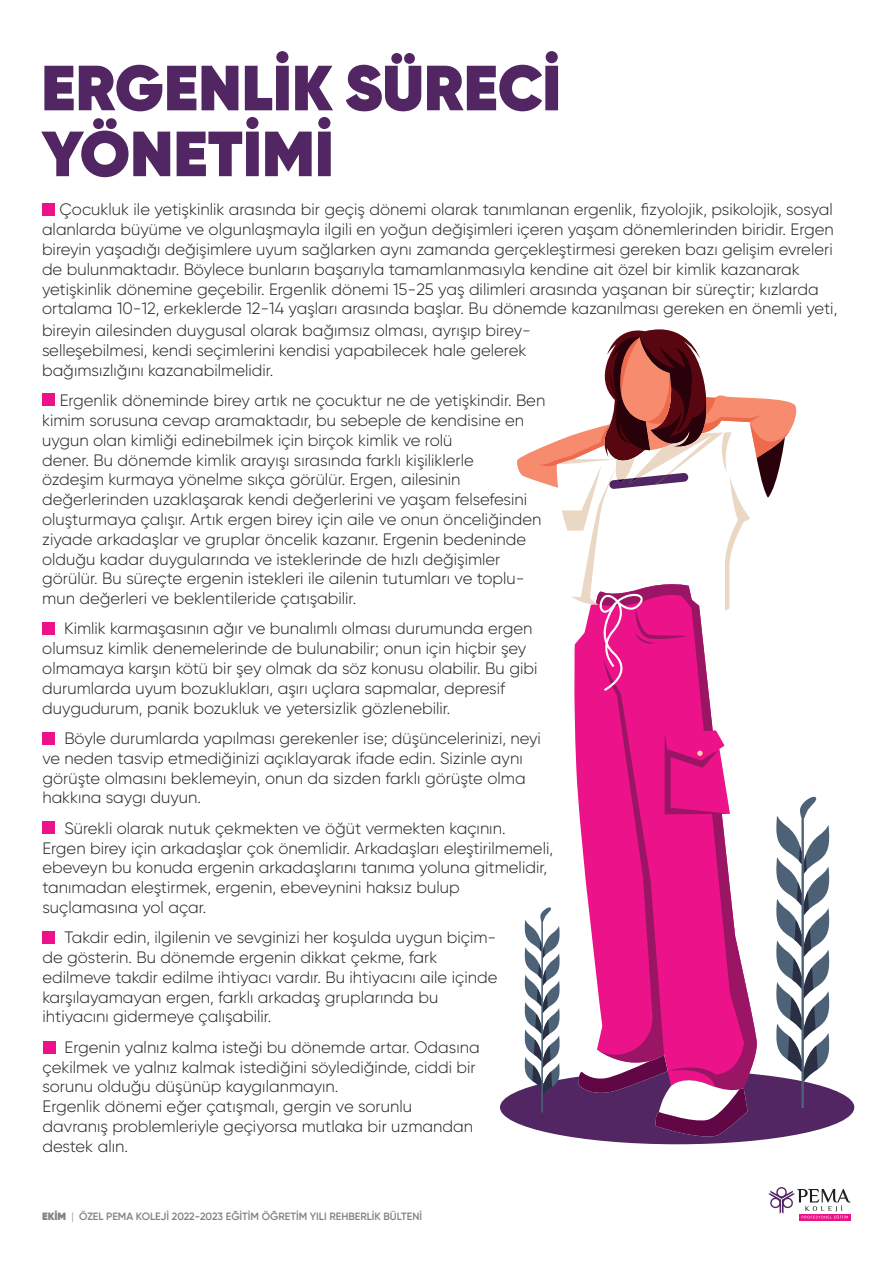
<style>
.page{position:relative;width:893px;height:1263px;background:#fff}
.page>*{position:absolute;margin:0;border:0;box-sizing:border-box;transform-origin:0 0}
.t1{font:800 63.75px/65.8px "Gilroy";color:#512662}
.t2{font:300 16.5px/19.8px "Gilroy";color:#231f20}
.t3{font:600 10.5px "Gilroy";color:#808285}
.s1{font-weight:800}
.s2{font-weight:300}
</style>
<div class="page">
<svg style="left:799px;top:1218px;width:51px;height:2px"></svg>
<svg style="left:768px;top:1187px;width:82px;height:31px"></svg>
<div style="left:42px;top:203px;width:12px;height:12px;background:#eb128a"></div>
<div style="left:42px;top:622px;width:12px;height:13px;background:#eb128a"></div>
<div style="left:42px;top:733px;width:13px;height:12px;background:#eb128a"></div>
<div style="left:42px;top:931px;width:13px;height:12px;background:#eb128a"></div>
<div style="left:43px;top:1041px;width:12px;height:13px;background:#eb128a"></div>
<div style="left:42px;top:822px;width:13px;height:12px;background:#eb128a"></div>
<div style="left:42px;top:394px;width:12px;height:12px;background:#eb128a"></div>
<div style="left:500px;top:1070px;width:354px;height:74px;background:#512662;border-radius:50%"></div>
<svg style="left:516px;top:329px;width:314px;height:811px"></svg>
<h1 class="t1" style="left:41px;top:55px;width:522px">ERGENLİK SÜRECİ<br>YÖNETİMİ</h1>
<p class="t2" style="left:42px;top:199px;width:797px;text-indent:18px">Çocukluk ile yetişkinlik arasında bir geçiş dönemi olarak tanımlanan ergenlik, fizyolojik, psikolojik, sosyal alanlarda büyüme ve olgunlaşmayla ilgili en yoğun değişimleri içeren yaşam dönemlerinden biridir. Ergen bireyin yaşadığı değişimlere uyum sağlarken aynı zamanda gerçekleştirmesi gereken bazı gelişim evreleri de bulunmaktadır. Böylece bunların başarıyla tamamlanmasıyla kendine ait özel bir kimlik kazanarak yetişkinlik dönemine geçebilir. Ergenlik dönemi 15-25 yaş dilimleri arasında yaşanan bir süreçtir; kızlarda ortalama 10-12, erkeklerde 12-14 yaşları arasında başlar. Bu dönemde kazanılması gereken en önemli yeti,</p>
<p class="t2" style="left:42px;top:320px;width:490px">bireyin ailesinden duygusal olarak bağımsız olması, ayrışıp birey&shy;selleşebilmesi, kendi seçimlerini kendisi yapabilecek hale gelerek bağımsızlığını kazanabilmelidir.</p>
<p class="t2" style="left:42px;top:390px;width:505px;text-indent:18px">Ergenlik döneminde birey artık ne çocuktur ne de yetişkindir. Ben kimim sorusuna cevap aramaktadır, bu sebeple de kendisine en uygun olan kimliği edinebilmek için birçok kimlik ve rolü<br>dener. Bu dönemde kimlik arayışı sırasında farklı kişiliklerle<br>özdeşim kurmaya yönelme sıkça görülür. Ergen, ailesinin değerlerinden uzaklaşarak kendi değerlerini ve yaşam felsefesini oluşturmaya çalışır. Artık ergen birey için aile ve onun önceliğinden ziyade arkadaşlar ve gruplar öncelik kazanır. Ergenin bedeninde olduğu kadar duygularında ve isteklerinde de hızlı değişimler görülür. Bu süreçte ergenin istekleri ile ailenin tutumları ve toplu&shy;mun değerleri ve beklentileride çatışabilir.</p>
<p class="t2" style="left:42px;top:619px;width:497px;text-indent:22px">Kimlik karmaşasının ağır ve bunalımlı olması durumunda ergen olumsuz kimlik denemelerinde de bulunabilir; onun için hiçbir şey olmamaya karşın kötü bir şey olmak da söz konusu olabilir. Bu gibi durumlarda uyum bozuklukları, aşırı uçlara sapmalar, depresif duygudurum, panik bozukluk ve yetersizlik gözlenebilir.</p>
<p class="t2" style="left:42px;top:728px;width:500px;text-indent:22px">Böyle durumlarda yapılması gerekenler ise; düşüncelerinizi, neyi ve neden tasvip etmediğinizi açıklayarak ifade edin. Sizinle aynı görüşte olmasını beklemeyin, onun da sizden farklı görüşte olma hakkına saygı duyun.</p>
<p class="t2" style="left:42px;top:818px;width:512px;text-indent:22px">Sürekli olarak nutuk çekmekten ve öğüt vermekten kaçının.<br>Ergen birey için arkadaşlar çok önemlidir. Arkadaşları eleştirilmemeli, ebeveyn bu konuda ergenin arkadaşlarını tanıma yoluna gitmelidir, tanımadan eleştirmek, ergenin, ebeveynini haksız bulup suçlamasına yol açar.</p>
<p class="t2" style="left:42px;top:927px;width:456px;text-indent:22px">Takdir edin, ilgilenin ve sevginizi her koşulda uygun biçim&shy;de gösterin. Bu dönemde ergenin dikkat çekme, fark edilmeve takdir edilme ihtiyacı vardır. Bu ihtiyacını aile içinde karşılayamayan ergen, farklı arkadaş gruplarında bu ihtiyacını gidermeye çalışabilir.</p>
<p class="t2" style="left:43px;top:1037px;width:439px;text-indent:22px">Ergenin yalnız kalma isteği bu dönemde artar. Odasına çekilmek ve yalnız kalmak istediğini söylediğinde, ciddi bir sorunu olduğu düşünüp kaygılanmayın.<br>Ergenlik dönemi eğer çatışmalı, gergin ve sorunlu davranış problemleriyle geçiyorsa mutlaka bir uzmandan destek alın.</p>
<p class="t3" style="left:42px;top:1210px;width:382px"><span class="s1">EKİM</span> <span class="s2">|</span> ÖZEL PEMA KOLEJİ 2022-2023 EĞİTİM ÖĞRETİM YILI REHBERLİK BÜLTENİ</p>
</div>
